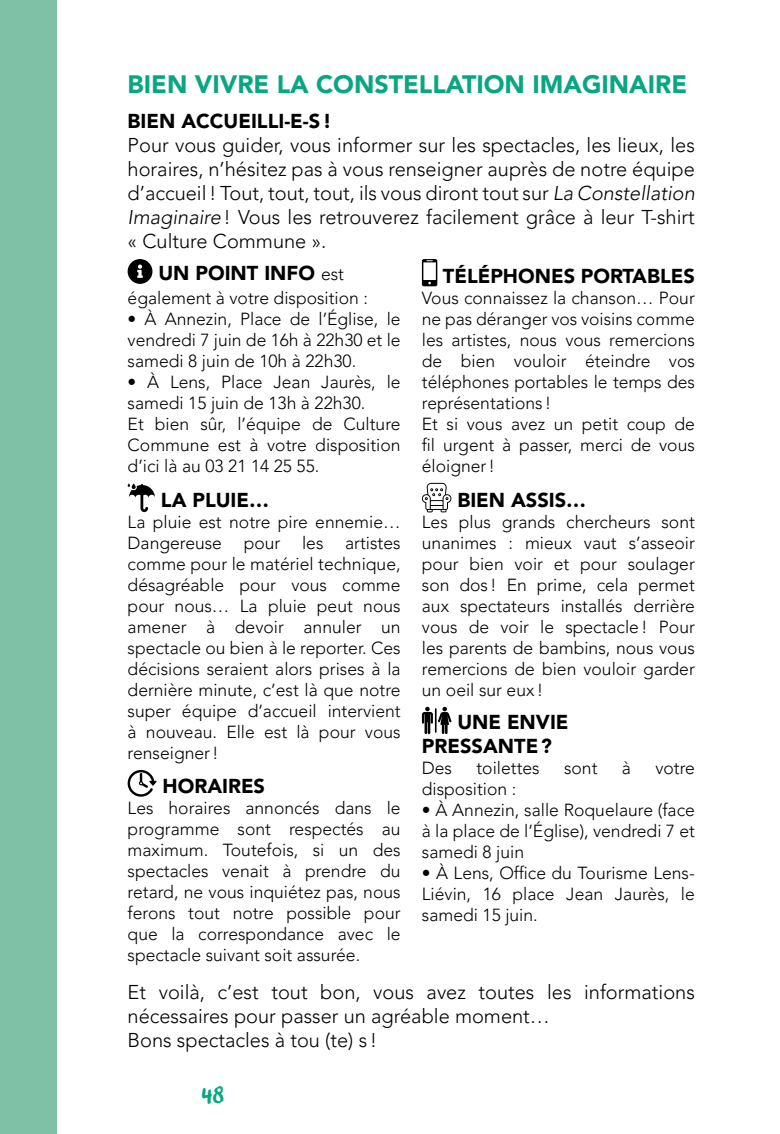
<style>
.page{position:relative;width:780px;height:1134px;background:#fff}
.page>*{position:absolute;margin:0;border:0;box-sizing:border-box;transform-origin:0 0}
.t1{font:900 25px "Avenir LT Std";color:#09a682}
.t2{font:300 20px/24px "Avenir LT Pro";color:#000;text-align:justify}
.t3{font:900 20px/24px "Avenir LT Std";color:#000}
.t4{font:300 17.5px/21px "Avenir LT Pro";color:#000;text-align:justify}
.s1{font-style:italic}
.s2{font-family:"Avenir LT Pro";font-weight:300;font-size:17.5px}
</style>
<div class="page">
<div style="left:0;top:0;width:57px;height:1134px;background:#7ec1a7"></div>
<svg style="left:128px;top:259px;width:24px;height:25px"></svg>
<svg style="left:128px;top:483px;width:27px;height:29px"></svg>
<svg style="left:128px;top:770px;width:29px;height:27px"></svg>
<svg style="left:422px;top:259px;width:15px;height:27px"></svg>
<svg style="left:421px;top:483px;width:30px;height:29px"></svg>
<svg style="left:422px;top:707px;width:29px;height:27px"></svg>
<h1 class="t1" style="left:128px;top:69px;width:561px">BIEN VIVRE LA CONSTELLATION IMAGINAIRE</h1>
<p class="t3" style="left:128px;top:109px;width:205px">BIEN ACCUEILLI-E-S!</p>
<p class="t2" style="left:128px;top:133px;width:568px">Pour vous guider, vous informer sur les spectacles, les lieux, les horaires, n’hésitez pas à vous renseigner auprès de notre équipe d’accueil! Tout, tout, tout, ils vous diront tout sur <span class="s1">La Constellation Imaginaire</span>! Vous les retrouverez facilement grâce à leur T-shirt « Culture Commune ».</p>
<p class="t3" style="left:158px;top:261px;width:187px">UN POINT INFO <span class="s2">est</span></p>
<p class="t4" style="left:128px;top:288px;width:242px">également à votre disposition :</p>
<p class="t4" style="left:128px;top:309px;width:274px">• À Annezin, Place de l’Église, le vendredi 7 juin de 16h à 22h30 et le samedi 8 juin de 10h à 22h30.</p>
<p class="t4" style="left:128px;top:372px;width:274px;text-align:left">• À Lens, Place Jean Jaurès, le samedi 15 juin de 13h à 22h30.<br>Et bien sûr, l’équipe de Culture<br>Commune est à votre disposition d’ici là au 03 21 14 25 55.</p>
<p class="t3" style="left:161px;top:488px;width:110px">LA PLUIE…</p>
<p class="t4" style="left:128px;top:511px;width:274px">La pluie est notre pire ennemie… Dangereuse pour les artistes comme pour le matériel technique, désagréable pour vous comme pour nous… La pluie peut nous amener à devoir annuler un spectacle ou bien à le reporter. Ces décisions seraient alors prises à la dernière minute, c’est là que notre super équipe d’accueil intervient à nouveau. Elle est là pour vous renseigner!</p>
<p class="t3" style="left:162px;top:774px;width:104px">HORAIRES</p>
<p class="t4" style="left:128px;top:798px;width:274px">Les horaires annoncés dans le programme sont respectés au maximum. Toutefois, si un des spectacles venait à prendre du retard, ne vous inquiétez pas, nous ferons tout notre possible pour que la correspondance avec le spectacle suivant soit assurée.</p>
<p class="t3" style="left:443px;top:264px;width:253px">TÉLÉPHONES PORTABLES</p>
<p class="t4" style="left:422px;top:287px;width:274px;text-align:left">Vous connaissez la chanson… Pour ne pas déranger vos voisins comme les artistes, nous vous remercions de bien vouloir éteindre vos téléphones portables le temps des représentations !<br>Et si vous avez un petit coup de fil urgent à passer, merci de vous éloigner!</p>
<p class="t3" style="left:457px;top:488px;width:130px">BIEN ASSIS…</p>
<p class="t4" style="left:422px;top:511px;width:274px">Les plus grands chercheurs sont unanimes : mieux vaut s’asseoir pour bien voir et pour soulager son dos ! En prime, cela permet aux spectateurs installés derrière vous de voir le spectacle! Pour les parents de bambins, nous vous remercions de bien vouloir garder un oeil sur eux !</p>
<p class="t3" style="left:422px;top:710px;width:148px;text-indent:35px">UNE ENVIE<br>PRESSANTE?</p>
<p class="t4" style="left:422px;top:757px;width:32px">Des</p>
<p class="t4" style="left:476px;top:757px;width:65px">toilettes</p>
<p class="t4" style="left:564px;top:757px;width:35px">sont</p>
<p class="t4" style="left:622px;top:757px;width:11px">à</p>
<p class="t4" style="left:655px;top:757px;width:41px">votre</p>
<p class="t4" style="left:422px;top:778px;width:96px">disposition :</p>
<p class="t4" style="left:422px;top:799px;width:274px">• À Annezin, salle Roquelaure (face à la place de l’Église), vendredi 7 et samedi 8 juin</p>
<p class="t4" style="left:422px;top:862px;width:274px">• À Lens, Office du Tourisme Lens-Liévin, 16 place Jean Jaurès, le samedi 15 juin.</p>
<p class="t2" style="left:128px;top:980px;width:568px;text-align:left">Et voilà, c’est tout bon, vous avez toutes les informations nécessaires pour passer un agréable moment…<br>Bons spectacles à tou (te) s !</p>
</div>
